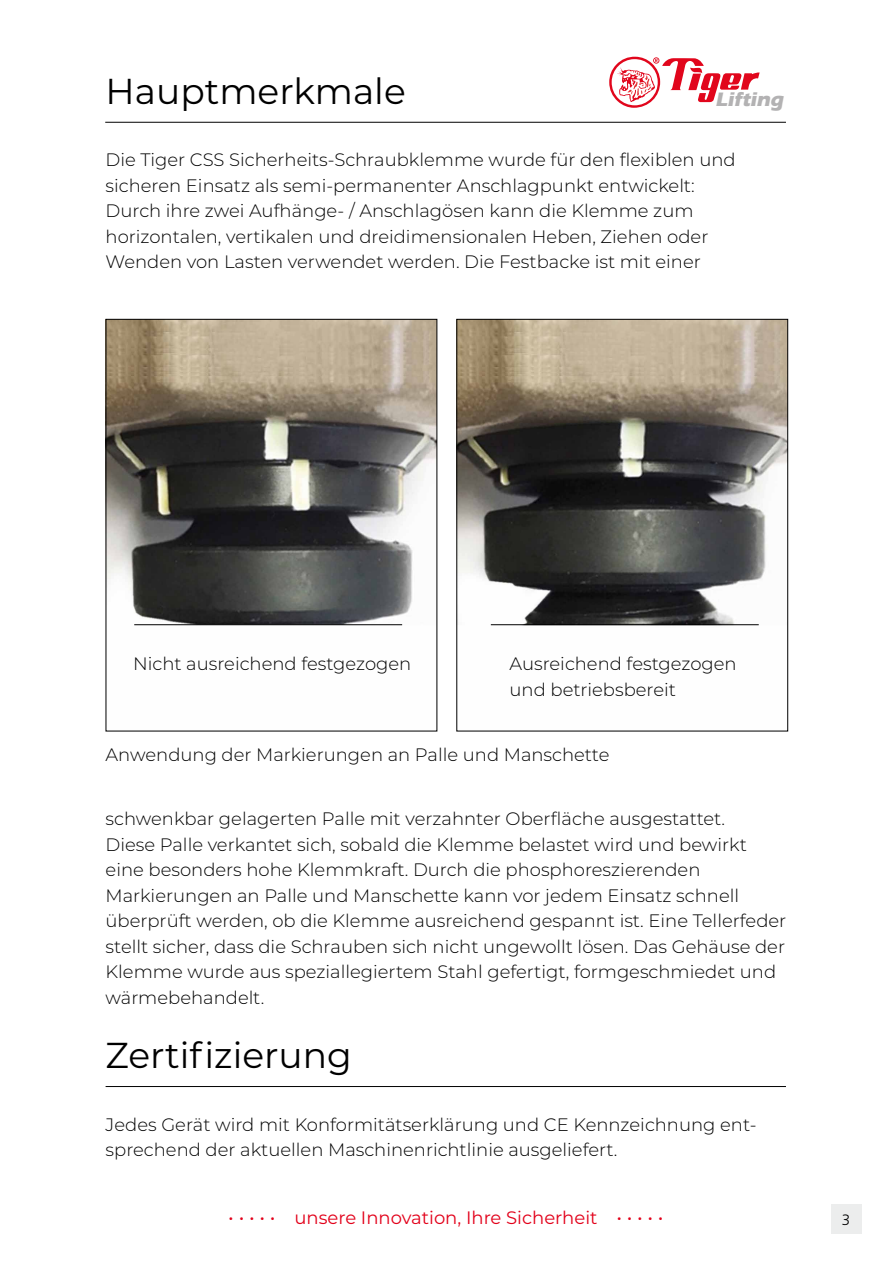
<style>
.page{position:relative;width:893px;height:1263px;background:#fff}
.page>*{position:absolute;margin:0;border:0;box-sizing:border-box;transform-origin:0 0}
.t1{font:36px "Montserrat";color:#000}
.t2{font:700 20.25px "Eras ITC";color:#b3b2b3}
.t3{font:300 18px/25.5px "Montserrat";color:#000}
.t4{font:18px "Montserrat";color:#e2001a}
.t5{font:300 15px "Frutiger";color:#000}
</style>
<div class="page">
<img style="left:108px;top:321px;width:327px;height:305px">
<img style="left:458px;top:321px;width:328px;height:305px">
<div style="left:456px;top:319px;width:332px;height:412px;border:1px solid #000"></div>
<div style="left:831px;top:1204px;width:30px;height:30px;background:#eceded"></div>
<svg style="left:609px;top:57px;width:151px;height:51px"></svg>
<hr style="left:105px;top:122px;width:681px;height:1px;background:#000">
<hr style="left:106px;top:1086px;width:680px;height:1px;background:#000">
<hr style="left:134px;top:624px;width:268px;height:1px;background:#000">
<hr style="left:491px;top:624px;width:268px;height:1px;background:#000">
<h1 class="t1" style="left:106px;top:66px;width:302px">Hauptmerkmale</h1>
<p class="t2" style="left:716px;top:88px;width:73px">Lifting</p>
<p class="t3" style="left:106px;top:147px;width:632px">Die Tiger CSS Sicherheits-Schraubklemme wurde für den flexiblen und sicheren Einsatz als semi-permanenter Anschlagpunkt entwickelt:<br>Durch ihre zwei Aufhänge- / Anschlagösen kann die Klemme zum horizontalen, vertikalen und dreidimensionalen Heben, Ziehen oder Wenden von Lasten verwendet werden. Die Festbacke ist mit einer</p>
<p class="t3" style="left:133px;top:650px;width:280px">Nicht ausreichend festgezogen</p>
<p class="t3" style="left:510px;top:650px;width:229px">Ausreichend festgezogen und betriebsbereit</p>
<p class="t3" style="left:106px;top:741px;width:505px">Anwendung der Markierungen an Palle und Manschette</p>
<p class="t3" style="left:106px;top:805px;width:682px">schwenkbar gelagerten Palle mit verzahnter Oberfläche ausgestattet.<br>Diese Palle verkantet sich, sobald die Klemme belastet wird und bewirkt eine besonders hohe Klemmkraft. Durch die phosphoreszierenden Markierungen an Palle und Manschette kann vor jedem Einsatz schnell überprüft werden, ob die Klemme ausreichend gespannt ist. Eine Tellerfeder stellt sicher, dass die Schrauben sich nicht ungewollt lösen. Das Gehäuse der Klemme wurde aus speziallegiertem Stahl gefertigt, formgeschmiedet und wärmebehandelt.</p>
<h1 class="t1" style="left:106px;top:1031px;width:248px">Zertifizierung</h1>
<p class="t3" style="left:106px;top:1111px;width:653px">Jedes Gerät wird mit Konformitätserklärung und CE Kennzeichnung ent&shy;sprechend der aktuellen Maschinenrichtlinie ausgeliefert.</p>
<p class="t4" style="left:228px;top:1205px;width:437px">• • • • • unsere Innovation, Ihre Sicherheit • • • • •</p>
<p class="t5" style="left:842px;top:1211px;width:10px">3</p>
</div>
